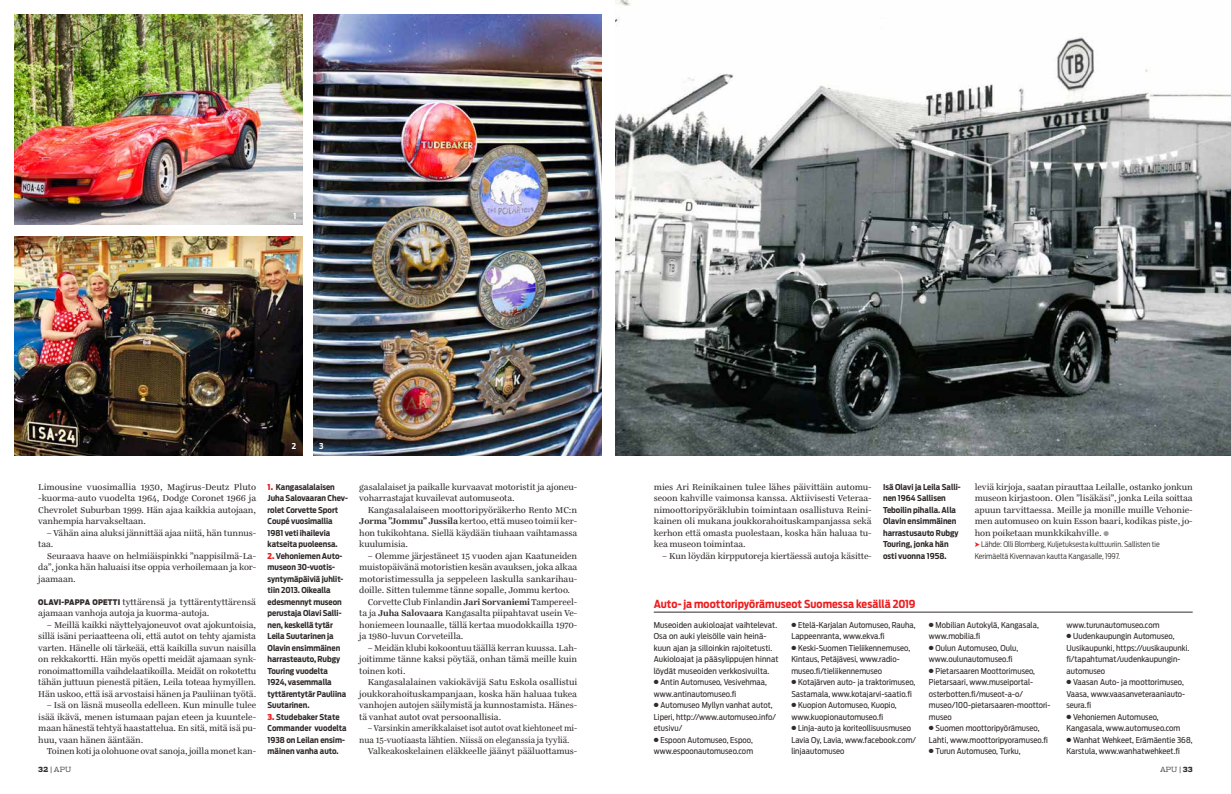
<style>
.page{position:relative;width:1231px;height:794px;background:#fff}
.page>*{position:absolute;margin:0;border:0;box-sizing:border-box;transform-origin:0 0}
.t1{font:700 11px "Antenna Cond";letter-spacing:.005em;color:#ec1f20}
.t2{font:9.3px/11.5px "Ingeborg";letter-spacing:-.005em;color:#322b2b;text-align:justify}
.t3{font:9.3px "Ingeborg";letter-spacing:-.005em;color:#322b2b;scale:.94 1}
.t4{font:9.3px "Ingeborg";letter-spacing:-.005em;color:#322b2b;scale:.93 1}
.t5{font:8.1px/11.5px "Antenna Cond";letter-spacing:.005em;color:#322b2b}
.t6{font:700 8.1px/11.5px "Antenna Cond";color:#322b2b}
.t7{font:8.1px/11.5px "Antenna Cond";letter-spacing:.005em;color:#322b2b;scale:1.05 1}
.t8{font:700 8.1px "Antenna Cond";color:#fff}
.t9{font:300 7.7px/11.5px "Antenna Cond";color:#322b2b}
.t10{font:300 7px "Receiver";color:#322b2b}
.s1{font-family:"Antenna Cond";font-weight:900;font-size:7.7px}
.s2{font-weight:900;color:#ec1f20}
.s3{font-weight:700}
.s4{color:#9e9c9d}
.s5{color:#ec1f20}
.s6{font-weight:900}
</style>
<div class="page">
<img style="left:14px;top:236px;width:288px;height:219px">
<img style="left:313px;top:14px;width:288px;height:441px">
<img style="left:14px;top:14px;width:288px;height:211px">
<hr style="left:653px;top:612px;width:539px;height:1px;background:#322b2b">
<img style="left:615px;top:0;width:615px;height:455px">
<p class="t8" style="left:293px;top:211px;width:4px">1</p>
<p class="t2" style="left:38px;top:481px;width:219px">Limousine vuosimallia 1930, Magirus-Deutz Pluto -kuorma-auto vuodelta 1964, Dodge Coronet 1966 ja Chevrolet Suburban 1999. Hän ajaa kaikkia autojaan, vanhempia harvakseltaan.</p>
<p class="t2" style="left:38px;top:527px;width:219px;text-indent:9px">– Vähän aina aluksi jännittää ajaa niitä, hän tunnus&shy;taa.</p>
<p class="t2" style="left:38px;top:550px;width:219px;text-indent:9px">Seuraava haave on helmiäispinkki ”nappisilmä-La&shy;da”, jonka hän haluaisi itse oppia verhoilemaan ja kor&shy;jaamaan.</p>
<p class="t2" style="left:38px;top:596px;width:219px"><span class="s1">OLAVI-PAPPA OPETTI</span> tyttärensä ja tyttärentyttärensä ajamaan vanhoja autoja ja kuorma-autoja.</p>
<p class="t2" style="left:38px;top:619px;width:219px;text-indent:9px">– Meillä kaikki näyttelyajoneuvot ovat ajokuntoisia, sillä isäni periaatteena oli, että autot on tehty ajamista varten. Hänelle oli tärkeää, että kaikilla suvun naisilla on rekkakortti. Hän myös opetti meidät ajamaan synk&shy;ronoimattomilla vaihdelaatikoilla. Meidät on rokotettu tähän juttuun pienestä pitäen, Leila toteaa hymyillen.<br>Hän uskoo, että isä arvostaisi hänen ja Pauliinan työtä.</p>
<p class="t2" style="left:38px;top:699px;width:219px;text-indent:9px">– Isä on läsnä museolla edelleen. Kun minulle tulee isää ikävä, menen istumaan pajan eteen ja kuuntele&shy;maan hänestä tehtyä haastattelua. En sitä, mitä isä pu&shy;huu, vaan hänen ääntään.</p>
<p class="t2" style="left:47px;top:745px;width:211px">Toinen koti ja olohuone ovat sanoja, joilla monet kan-</p>
<p class="t8" style="left:292px;top:441px;width:6px">2</p>
<p class="t8" style="left:319px;top:441px;width:6px">3</p>
<p class="t6" style="left:267px;top:481px;width:81px"><span class="s2">1.</span> Kangasalalaisen<br>Juha Salovaaran Chev&shy;rolet Corvette Sport<br>Coupé vuosimallia<br>1981 veti ihailevia katseita puoleensa.</p>
<p class="t6" style="left:267px;top:550px;width:80px"><span class="s2">2.</span> Vehoniemen Auto&shy;museon 30-vuotis&shy;syntymäpäiviä juhlit&shy;tiin 2013. Oikealla edesmennyt museon perustaja Olavi Salli&shy;nen, keskellä tytär<br>Leila Suutarinen ja<br>Olavin ensimmäinen harrasteauto, Rubgy<br>Touring vuodelta<br>1924, vasemmalla tyttärentytär Pauliina<br>Suutarinen.</p>
<p class="t6" style="left:267px;top:711px;width:81px"><span class="s2">3.</span> Studebaker State<br>Commander vuodelta<br>1938 on Leilan ensim&shy;mäinen vanha auto.</p>
<p class="t2" style="left:359px;top:481px;width:219px">gasalalaiset ja paikalle kurvaavat motoristit ja ajoneu&shy;voharrastajat kuvailevat automuseota.</p>
<p class="t2" style="left:359px;top:504px;width:219px;text-indent:9px">Kangasalalaiseen moottoripyöräkerho Rento MC:n <span class="s3">Jorma ”Jommu” Jussila</span> kertoo, että museo toimii ker&shy;hon tukikohtana. Siellä käydään tiuhaan vaihtamassa kuulumisia.</p>
<p class="t2" style="left:368px;top:550px;width:211px">– Olemme järjestäneet 15 vuoden ajan Kaatuneiden</p>
<p class="t2" style="left:359px;top:561px;width:219px">muistopäivänä motoristien kesän avauksen, joka alkaa</p>
<p class="t2" style="left:359px;top:573px;width:219px">motoristimessulla ja seppeleen laskulla sankarihau-</p>
<p class="t2" style="left:359px;top:584px;width:212px">doille. Sitten tulemme tänne sopalle, Jommu kertoo.</p>
<p class="t2" style="left:368px;top:596px;width:211px">Corvette Club Finlandin <span class="s3">Jari Sorvaniemi</span> Tampereel-</p>
<p class="t2" style="left:359px;top:607px;width:219px">ta ja <span class="s3">Juha Salovaara</span> Kangasalta piipahtavat usein Ve-</p>
<p class="t2" style="left:359px;top:619px;width:219px">honiemeen lounaalle, tällä kertaa muodokkailla 1970-</p>
<p class="t2" style="left:359px;top:630px;width:106px">ja 1980-luvun Corveteilla.</p>
<p class="t2" style="left:359px;top:642px;width:219px;text-indent:9px">– Meidän klubi kokoontuu täällä kerran kuussa. Lah&shy;joitimme tänne kaksi pöytää, onhan tämä meille kuin toinen koti.</p>
<p class="t2" style="left:359px;top:676px;width:219px;text-indent:9px">Kangasalalainen vakiokävijä Satu Eskola osallistui joukkorahoituskampanjaan, koska hän haluaa tukea vanhojen autojen säilymistä ja kunnostamista. Hänes&shy;tä vanhat autot ovat persoonallisia.</p>
<p class="t4" style="left:368px;top:722px;width:227px">– Varsinkin amerikkalaiset isot autot ovat kiehtoneet mi-</p>
<p class="t3" style="left:359px;top:734px;width:225px">nua 15-vuotiaasta lähtien. Niissä on eleganssia ja tyyliä.</p>
<p class="t2" style="left:368px;top:745px;width:211px">Valkeakoskelainen eläkkeelle jäänyt pääluottamus-</p>
<p class="t2" style="left:653px;top:481px;width:219px">mies Ari Reinikainen tulee lähes päivittäin automu&shy;seoon kahville vaimonsa kanssa. Aktiivisesti Veteraa&shy;nimoottoripyöräklubin toimintaan osallistuva Reini&shy;kainen oli mukana joukkorahoituskampanjassa sekä kerhon että omasta puolestaan, koska hän haluaa tu&shy;kea museon toimintaa.</p>
<p class="t2" style="left:662px;top:550px;width:211px">– Kun löydän kirpputoreja kiertäessä autoja käsitte-</p>
<p class="t6" style="left:883px;top:481px;width:79px">Isä Olavi ja Leila Salli&shy;nen 1964 Sallisen<br>Teboilin pihalla. Alla<br>Olavin ensimmäinen harrastusauto Rubgy<br>Touring, jonka hän osti vuonna 1958.</p>
<p class="t2" style="left:974px;top:481px;width:219px">leviä kirjoja, saatan pirauttaa Leilalle, ostanko jonkun museon kirjastoon. Olen ”lisäkäsi”, jonka Leila soittaa apuun tarvittaessa. Meille ja monille muille Vehonie&shy;men automuseo on kuin Esson baari, kodikas piste, jo&shy;hon poiketaan munkkikahville. <span class="s4">●</span></p>
<p class="t9" style="left:974px;top:538px;width:186px"><span class="s5">➤</span> Lähde: Olli Blomberg, Kuljetuksesta kulttuuriin. Sallisten tie<br>Kerimäeltä Kivennavan kautta Kangasalle, 1997.</p>
<p class="t1" style="left:653px;top:597px;width:263px">Auto- ja moottoripyörämuseot Suomessa kesällä 2019</p>
<p class="t7" style="left:653px;top:619px;width:120px">Museoiden aukioloajat vaihtelevat.<br>Osa on auki yleisölle vain heinä&shy;kuun ajan ja silloinkin rajoitetusti.<br>Aukioloajat ja pääsylippujen hinnat löydät museoiden verkkosivuilta.</p>
<p class="t5" style="left:653px;top:676px;width:115px">● Antin Automuseo, Vesivehmaa, www.antinautomuseo.fi</p>
<p class="t5" style="left:653px;top:699px;width:124px">● Automuseo Myllyn vanhat autot,<br>Liperi, http://www.automuseo.info/ etusivu/</p>
<p class="t5" style="left:653px;top:734px;width:101px">● Espoon Automuseo, Espoo, www.espoonautomuseo.com</p>
<p class="t5" style="left:791px;top:619px;width:126px">● Etelä-Karjalan Automuseo, Rauha,<br>Lappeenranta, www.ekva.fi</p>
<p class="t5" style="left:791px;top:642px;width:120px">● Keski-Suomen Tieliikennemuseo,<br>Kintaus, Petäjävesi, www.radio&shy;museo.fi/tieliikennemuseo</p>
<p class="t5" style="left:791px;top:676px;width:125px">● Kotajärven auto- ja traktorimuseo,<br>Sastamala, www.kotajarvi-saatio.fi</p>
<p class="t5" style="left:791px;top:699px;width:107px">● Kuopion Automuseo, Kuopio, www.kuopionautomuseo.fi</p>
<p class="t5" style="left:791px;top:722px;width:126px">● Linja-auto ja koriteollisuusmuseo<br>Lavia Oy, Lavia, www.facebook.com/ linjaautomuseo</p>
<p class="t5" style="left:928px;top:619px;width:111px">● Mobilian Autokylä, Kangasala, www.mobilia.fi</p>
<p class="t5" style="left:928px;top:642px;width:91px">● Oulun Automuseo, Oulu, www.oulunautomuseo.fi</p>
<p class="t5" style="left:928px;top:665px;width:123px">● Pietarsaaren Moottorimuseo,<br>Pietarsaari, www.museiportal&shy;osterbotten.fi/museot-a-o/ museo/100-pietarsaaren-moottori&shy;museo</p>
<p class="t5" style="left:928px;top:722px;width:120px">● Suomen moottoripyörämuseo,<br>Lahti, www.moottoripyoramuseo.fi</p>
<p class="t5" style="left:928px;top:745px;width:93px">● Turun Automuseo, Turku,</p>
<p class="t5" style="left:1066px;top:619px;width:94px">www.turunautomuseo.com</p>
<p class="t5" style="left:1066px;top:630px;width:124px">● Uudenkaupungin Automuseo,<br>Uusikaupunki, https://uusikaupunki. fi/tapahtumat/uudenkaupungin&shy;automuseo</p>
<p class="t5" style="left:1066px;top:676px;width:120px">● Vaasan Auto- ja moottorimuseo,<br>Vaasa, www.vaasanveteraaniauto&shy;seura.fi</p>
<p class="t5" style="left:1066px;top:711px;width:115px">● Vehoniemen Automuseo,<br>Kangasala, www.automuseo.com</p>
<p class="t5" style="left:1066px;top:734px;width:127px">● Wanhat Wehkeet, Erämäentie 368,<br>Karstula, www.wanhatwehkeet.fi</p>
<p class="t10" style="left:38px;top:765px;width:35px"><span class="s6">32</span> | APU</p>
<p class="t10" style="left:1159px;top:765px;width:34px">APU | <span class="s6">33</span></p>
</div>
